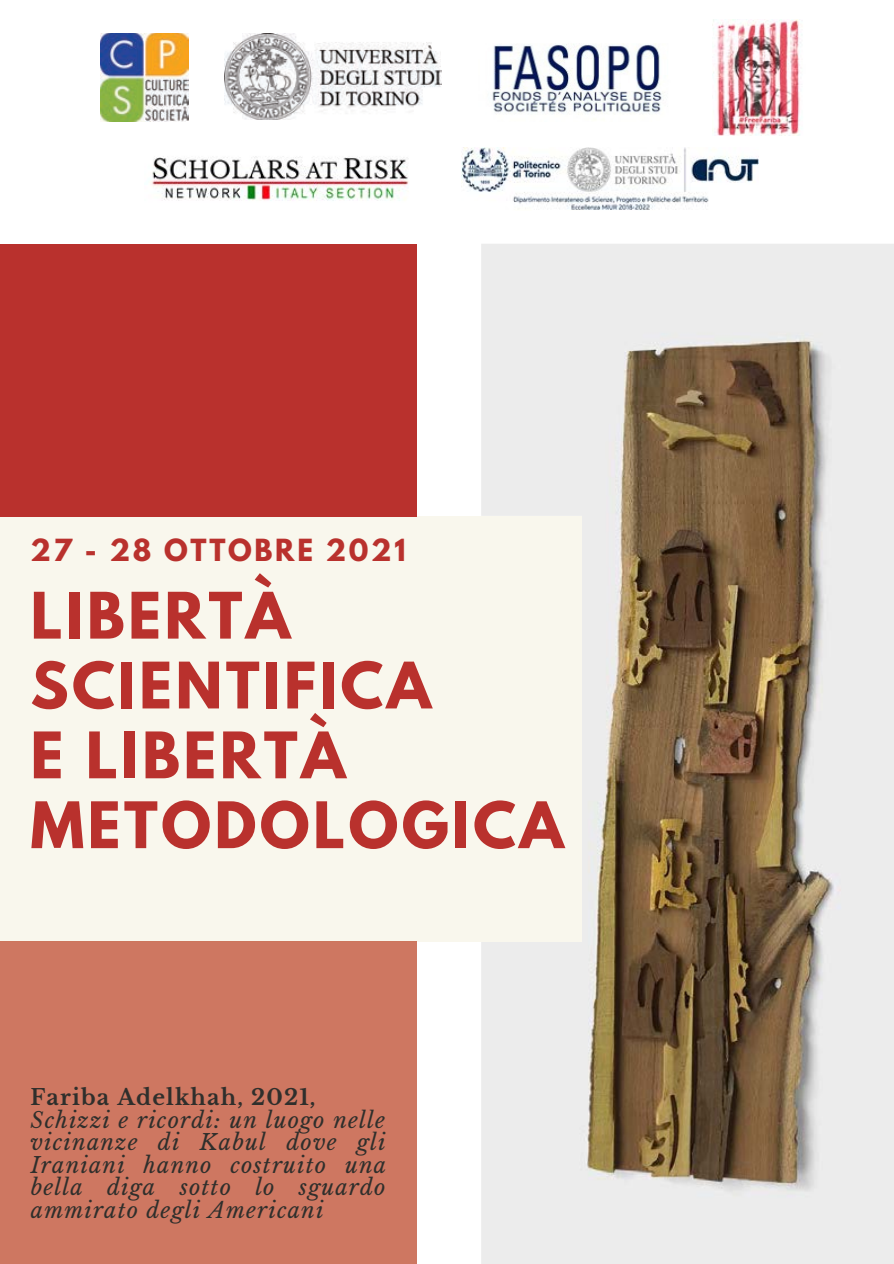
<style>
.page{position:relative;width:894px;height:1264px;background:#fff}
.page>*{position:absolute;margin:0;border:0;box-sizing:border-box;transform-origin:0 0}
.t1{font:700 56.7px/69.8px "League Spartan";letter-spacing:.06em;color:#b9312d}
.t2{font:700 27px "League Spartan";letter-spacing:.1em;color:#b9312d}
.t3{font:italic 21.75px/22.5px "Libre Baskerville";letter-spacing:.05em;color:#2f2f2c;text-align:justify}
.t4{font:700 21.75px "Libre Baskerville";letter-spacing:.05em;color:#2f2f2c}
</style>
<div class="page">
<img style="left:481px;top:244px;width:412px;height:1019px">
<div style="left:0;top:516px;width:581px;height:425px;background:#f9f7ed"></div>
<div style="left:0;top:244px;width:416px;height:272px;background:#b9312d"></div>
<div style="left:0;top:941px;width:416px;height:322px;background:#ce7761"></div>
<img style="left:100px;top:33px;width:88px;height:88px">
<img style="left:712px;top:19px;width:90px;height:116px">
<img style="left:492px;top:44px;width:170px;height:69px">
<img style="left:151px;top:156px;width:258px;height:45px">
<img style="left:461px;top:147px;width:297px;height:63px">
<img style="left:225px;top:34px;width:216px;height:86px">
<p class="t2" style="left:30px;top:536px;width:376px">27 - 28 OTTOBRE 2021</p>
<h1 class="t1" style="left:30px;top:588px;width:534px">LIBERTÀ<br>SCIENTIFICA<br>E LIBERTÀ<br>METODOLOGICA</h1>
<p class="t4" style="left:30px;top:1083px;width:286px">Fariba Adelkhah, 2021,</p>
<p class="t3" style="left:31px;top:1108px;width:357px">Schizzi e ricordi: un luogo nelle vicinanze di Kabul dove gli Iraniani hanno costruito una bella diga sotto lo sguardo ammirato degli Americani</p>
</div>
